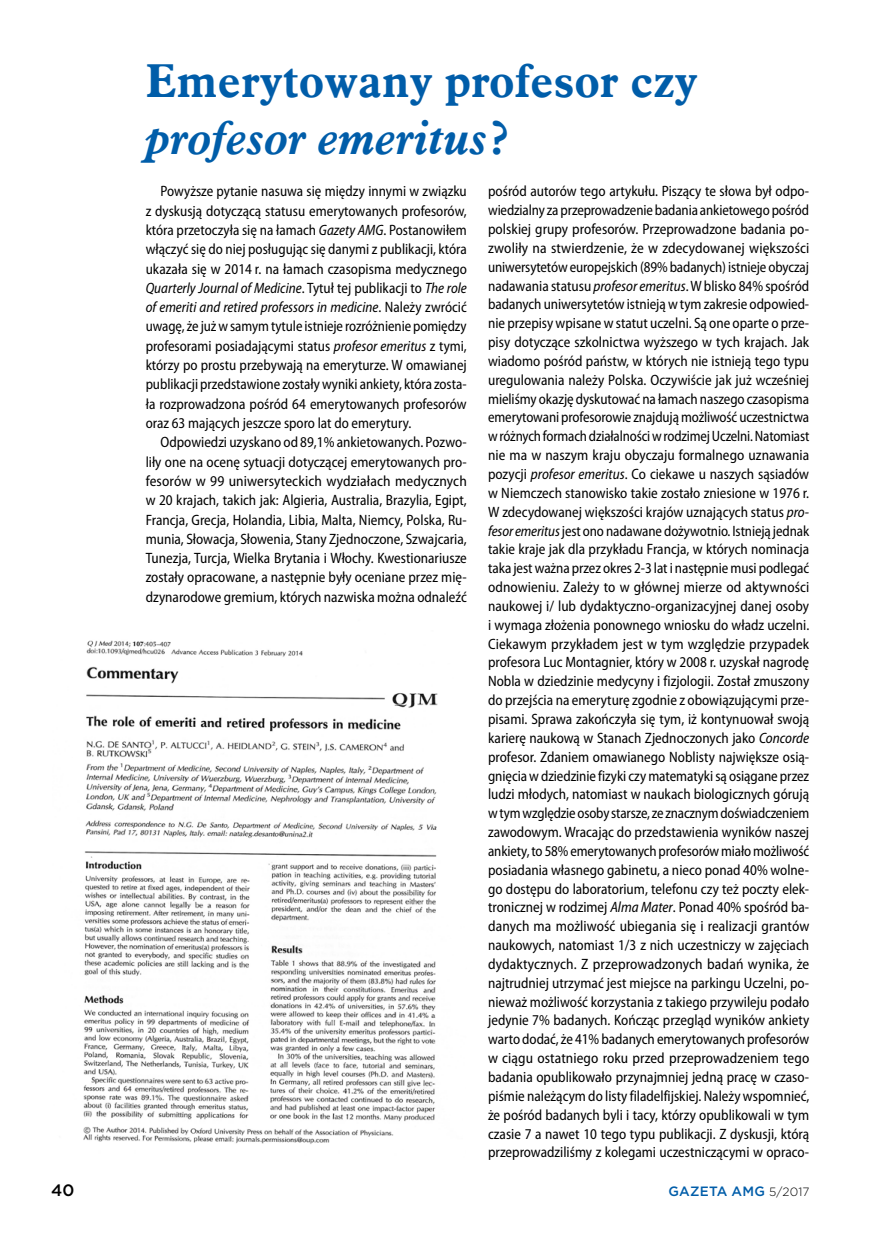
<style>
.page{position:relative;width:872px;height:1234px;background:#fff}
.page>*{position:absolute;margin:0;border:0;box-sizing:border-box;transform-origin:0 0}
.t1{font:700 46.5px/57px "Aldine 721 EU";letter-spacing:.005em;color:#005da9}
.t2{font:500 16.5px "Gotham";color:#000}
.t3{font:semi-condensed 15px/18.9px "Myriad Pro";color:#000;text-align:justify;scale:.96 1}
.t4{font:semi-condensed 15px/19.4px "Myriad Pro";color:#000;text-align:justify;scale:.95 1}
.t5{font:500 13.5px "Gotham";letter-spacing:.015em;color:#005da9}
.s1{font-style:italic}
.s2{font-weight:300;font-size:12px;color:#000}
</style>
<div class="page">
<img style="left:83px;top:640px;width:355px;height:504px">
<h1 class="t1" style="left:146px;top:53px;width:554px">Emerytowany profesor czy <span class="s1">profesor emeritus</span>?</h1>
<p class="t3" style="left:488px;top:182px;width:336px">pośród autorów tego artykułu. Piszący te słowa był odpo&shy;wiedzialny za przeprowadzenie badania ankietowego pośród polskiej grupy profesorów. Przeprowadzone badania po&shy;zwoliły na stwierdzenie, że w zdecydowanej większości uniwersytetów europejskich (89% badanych) istnieje obyczaj nadawania statusu <span class="s1">profesor emeritus</span>. W blisko 84% spośród badanych uniwersytetów istnieją w tym zakresie odpowied&shy;nie przepisy wpisane w statut uczelni. Są one oparte o prze&shy;pisy dotyczące szkolnictwa wyższego w tych krajach. Jak wiadomo pośród państw, w których nie istnieją tego typu uregulowania należy Polska. Oczywiście jak już wcześniej mieliśmy okazję dyskutować na łamach naszego czasopisma emerytowani profesorowie znajdują możliwość uczestnictwa w różnych formach działalności w rodzimej Uczelni. Natomiast nie ma w naszym kraju obyczaju formalnego uznawania pozycji <span class="s1">profesor emeritus</span>. Co ciekawe u naszych sąsiadów w Niemczech stanowisko takie zostało zniesione w 1976 r.<br>W zdecydowanej większości krajów uznających status <span class="s1">pro&shy;fesor emeritus</span> jest ono nadawane dożywotnio. Istnieją jednak takie kraje jak dla przykładu Francja, w których nominacja taka jest ważna przez okres 2-3 lat i następnie musi podlegać odnowieniu. Zależy to w głównej mierze od aktywności naukowej i/ lub dydaktyczno-organizacyjnej danej osoby i wymaga złożenia ponownego wniosku do władz uczelni.<br>Ciekawym przykładem jest w tym względzie przypadek profesora Luc Montagnier, który w 2008 r. uzyskał nagrodę Nobla w dziedzinie medycyny i fizjologii. Został zmuszony do przejścia na emeryturę zgodnie z obowiązującymi prze&shy;pisami. Sprawa zakończyła się tym, iż kontynuował swoją karierę naukową w Stanach Zjednoczonych jako <span class="s1">Concorde </span>profesor. Zdaniem omawianego Noblisty największe osią&shy;gnięcia w dziedzinie fizyki czy matematyki są osiągane przez ludzi młodych, natomiast w naukach biologicznych górują w tym względzie osoby starsze, ze znacznym doświadczeniem zawodowym. Wracając do przedstawienia wyników naszej ankiety, to 58% emerytowanych profesorów miało możliwość posiadania własnego gabinetu, a nieco ponad 40% wolne&shy;go dostępu do laboratorium, telefonu czy też poczty elek&shy;tronicznej w rodzimej <span class="s1">Alma Mater</span>. Ponad 40% spośród ba&shy;danych ma możliwość ubiegania się i realizacji grantów naukowych, natomiast 1/3 z nich uczestniczy w zajęciach dydaktycznych. Z przeprowadzonych badań wynika, że najtrudniej utrzymać jest miejsce na parkingu Uczelni, po&shy;nieważ możliwość korzystania z takiego przywileju podało jedynie 7% badanych. Kończąc przegląd wyników ankiety warto dodać, że 41% badanych emerytowanych profesorów w ciągu ostatniego roku przed przeprowadzeniem tego badania opublikowało przynajmniej jedną pracę w czaso&shy;piśmie należącym do listy filadelfijskiej. Należy wspomnieć, że pośród badanych byli i tacy, którzy opublikowali w tym czasie 7 a nawet 10 tego typu publikacji. Z dyskusji, którą przeprowadziliśmy z kolegami uczestniczącymi w opraco-</p>
<p class="t4" style="left:146px;top:181px;width:339px;text-indent:15px">Powyższe pytanie nasuwa się między innymi w związku z dyskusją dotyczącą statusu emerytowanych profesorów, która przetoczyła się na łamach <span class="s1">Gazety AMG</span>. Postanowiłem włączyć się do niej posługując się danymi z publikacji, która ukazała się w 2014 r. na łamach czasopisma medycznego <span class="s1">Quarterly Journal of Medicine</span>. Tytuł tej publikacji to <span class="s1">The role of emeriti and retired professors in medicine</span>. Należy zwrócić uwagę, że już w samym tytule istnieje rozróżnienie pomiędzy profesorami posiadającymi status <span class="s1">profesor emeritus</span> z tymi, którzy po prostu przebywają na emeryturze. W omawianej publikacji przedstawione zostały wyniki ankiety, która zosta&shy;ła rozprowadzona pośród 64 emerytowanych profesorów oraz 63 mających jeszcze sporo lat do emerytury.</p>
<p class="t3" style="left:146px;top:432px;width:336px;line-height:19.4px;text-indent:15px">Odpowiedzi uzyskano od 89,1% ankietowanych. Pozwo&shy;liły one na ocenę sytuacji dotyczącej emerytowanych pro&shy;fesorów w 99 uniwersyteckich wydziałach medycznych w 20 krajach, takich jak: Algieria, Australia, Brazylia, Egipt, Francja, Grecja, Holandia, Libia, Malta, Niemcy, Polska, Ru&shy;munia, Słowacja, Słowenia, Stany Zjednoczone, Szwajcaria, Tunezja, Turcja, Wielka Brytania i Włochy. Kwestionariusze zostały opracowane, a następnie były oceniane przez mię&shy;dzynarodowe gremium, których nazwiska można odnaleźć</p>
<p class="t2" style="left:51px;top:1179px;width:25px">40</p>
<p class="t5" style="left:668px;top:1182px;width:143px">GAZETA AMG <span class="s2">5/2017</span></p>
</div>
